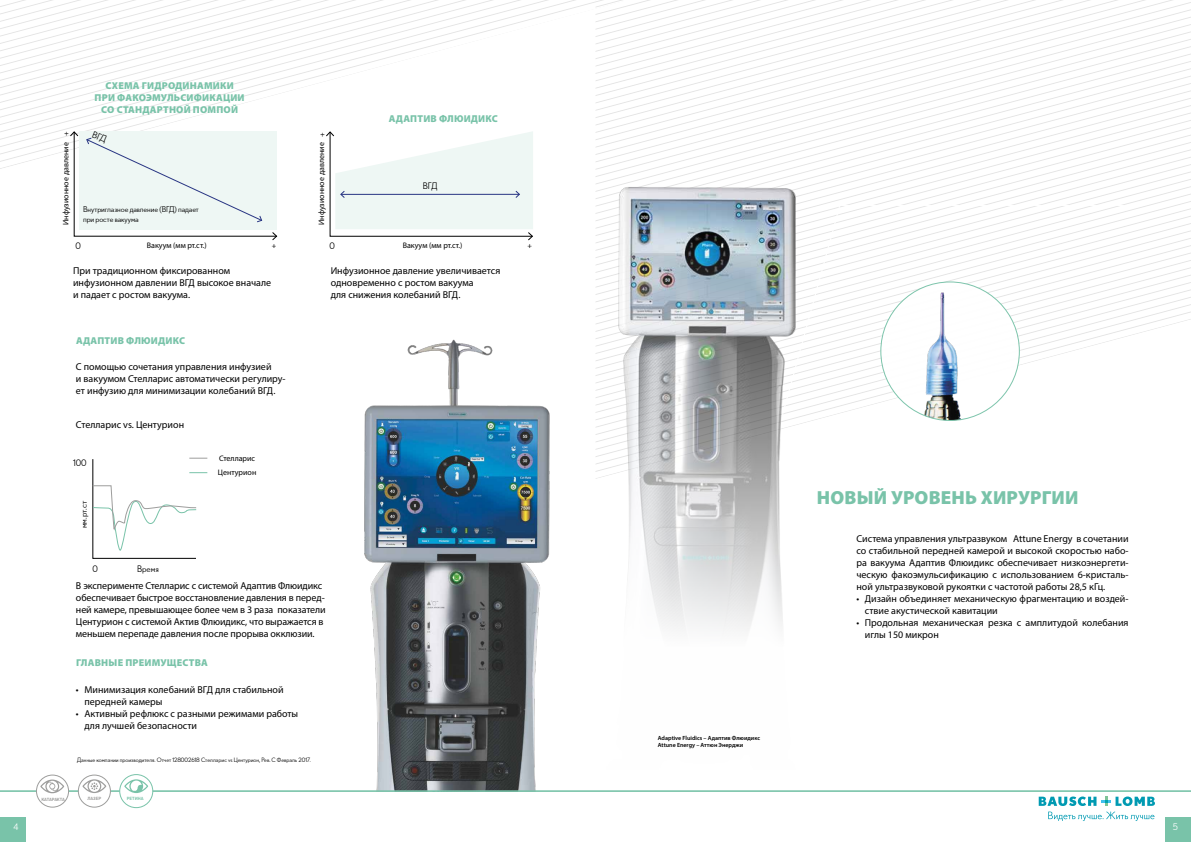
<style>
.page{position:relative;width:1191px;height:842px;background:#fff}
.page>*{position:absolute;margin:0;border:0;box-sizing:border-box;transform-origin:0 0}
.t1{font:900 19px "Myriad Pro";letter-spacing:.01em;color:#79c3a9}
.t2{font:10px/12px "Myriad Pro";color:#000}
.t3{font:900 10px/12px "Myriad Pro";letter-spacing:.02em;color:#79c3a9;text-align:center}
.t4{font:9px "Nobel WGL";color:#000}
.t5{font:9px "Nobel WGL";color:#fff}
.t6{font:8px/14.5px "Myriad Pro";color:#000}
.t7{font:8px/10px "Nobel WGL";letter-spacing:-.01em;color:#000}
.t8{font:6px "Nobel WGL";color:#000}
.t9{font:600 6px/7.2px "Myriad Pro";color:#000}
.t10{font:4.4px "Plumb Bold C";letter-spacing:-.05em;color:#9d9d9c}
.t11{font:4.4px "Plumb Bold C";color:#79c3a9}
</style>
<div class="page">
<svg style="left:595px;top:0;width:596px;height:472px"></svg>
<svg style="left:0;top:0;width:623px;height:169px"></svg>
<svg style="left:816px;top:205px;width:322px;height:219px"></svg>
<div style="left:881px;top:282px;width:138px;height:138px;background:#fff;border-radius:50%"></div>
<img style="left:881px;top:282px;width:122px;height:138px">
<img style="left:596px;top:141px;width:220px;height:490px">
<img style="left:364px;top:339px;width:186px;height:451px">
<svg style="left:92px;top:458px;width:115px;height:101px"></svg>
<svg style="left:325px;top:130px;width:209px;height:111px"></svg>
<hr style="left:0;top:790px;width:1191px;height:2px;background:#79c3a9">
<svg style="left:1038px;top:796px;width:117px;height:25px"></svg>
<div style="left:36px;top:775px;width:33px;height:32px;background:#fff;border-radius:50%"></div>
<div style="left:36px;top:774px;width:33px;height:34px;border:1px solid #9d9d9c;border-radius:50%"></div>
<div style="left:78px;top:775px;width:32px;height:32px;background:#fff;border-radius:50%"></div>
<div style="left:78px;top:774px;width:33px;height:34px;border:1px solid #9d9d9c;border-radius:50%"></div>
<div style="left:120px;top:774px;width:33px;height:34px;background:#fff;border-radius:50%"></div>
<div style="left:119px;top:774px;width:34px;height:34px;border:1px solid #79c3a9;border-radius:50%"></div>
<svg style="left:124px;top:779px;width:24px;height:14px"></svg>
<svg style="left:82px;top:779px;width:24px;height:14px"></svg>
<svg style="left:40px;top:779px;width:24px;height:14px"></svg>
<div style="left:0;top:817px;width:25px;height:25px;background:#79c3a9"></div>
<div style="left:1165px;top:817px;width:26px;height:25px;background:#79c3a9"></div>
<svg style="left:69px;top:130px;width:209px;height:111px"></svg>
<p class="t4" style="left:61px;top:136px;width:6px;rotate:-90deg">+</p>
<p class="t6" style="left:58px;top:225px;width:84px;rotate:-90deg">Инфузионное давление</p>
<p class="t3" style="left:95px;top:80px;width:151px">СХЕМА ГИДРОДИНАМИКИ<br>ПРИ ФАКОЭМУЛЬСИФИКАЦИИ<br>СО СТАНДАРТНОЙ ПОМПОЙ</p>
<p class="t7" style="left:83px;top:204px;width:117px">Внутриглазное давление (ВГД) падает при росте вакуума</p>
<p class="t6" style="left:147px;top:237px;width:61px">Вакуум (мм рт.ст.)</p>
<p class="t4" style="left:75px;top:240px;width:7px">0</p>
<p class="t4" style="left:272px;top:240px;width:6px">+</p>
<p class="t2" style="left:73px;top:265px;width:200px">При традиционном фиксированном инфузионном давлении ВГД высокое вначале и падает с ростом вакуума.</p>
<p class="t3" style="left:76px;top:335px;width:110px">АДАПТИВ ФЛЮИДИКС</p>
<p class="t2" style="left:76px;top:361px;width:211px">С помощью сочетания управления инфузией<br>и вакуумом Стелларис автоматически регулиру&shy;ет инфузию для минимизации колебаний ВГД.</p>
<p class="t2" style="left:76px;top:419px;width:110px">Стелларис vs. Центурион</p>
<p class="t4" style="left:73px;top:457px;width:15px">100</p>
<p class="t4" style="left:78px;top:528px;width:29px;rotate:-90deg">мм.рт.ст</p>
<p class="t4" style="left:92px;top:563px;width:7px">0</p>
<p class="t4" style="left:137px;top:563px;width:23px">Время</p>
<p class="t6" style="left:218px;top:450px;width:40px">Стелларис<br>Центурион</p>
<p class="t4" style="left:317px;top:137px;width:6px;rotate:-90deg">+</p>
<p class="t6" style="left:314px;top:225px;width:84px;rotate:-90deg">Инфузионное давление</p>
<p class="t4" style="left:330px;top:240px;width:7px">0</p>
<p class="t3" style="left:389px;top:113px;width:110px">АДАПТИВ ФЛЮИДИКС</p>
<p class="t4" style="left:423px;top:180px;width:16px">ВГД</p>
<p class="t6" style="left:403px;top:238px;width:61px">Вакуум (мм рт.ст.)</p>
<p class="t2" style="left:331px;top:265px;width:171px">Инфузионное давление увеличивается одновременно с ростом вакуума<br>для снижения колебаний ВГД.</p>
<p class="t2" style="left:76px;top:579px;width:251px">В эксперименте Стелларис с системой Адаптив Флюидикс обеспечивает быстрое восстановление давления в перед&shy;ней камере, превышающее более чем в 3 раза показатели Центурион с системой Актив Флюидикс, что выражается в меньшем перепаде давления после прорыва окклюзии.</p>
<p class="t3" style="left:76px;top:657px;width:133px">ГЛАВНЫЕ ПРЕИМУЩЕСТВА</p>
<p class="t2" style="left:84px;top:683px;width:201px;text-indent:-8px">• Минимизация колебаний ВГД для стабильной передней камеры</p>
<p class="t2" style="left:84px;top:707px;width:215px;text-indent:-8px">• Активный рефлюкс с разными режимами работы для лучшей безопасности</p>
<p class="t8" style="left:77px;top:756px;width:235px">Данные компании производителя. Отчет 128002618 Стелларис vs Центурион, Рев. С Февраль 2017.</p>
<p class="t10" style="left:41px;top:797px;width:25px">КАТАРАКТА</p>
<p class="t10" style="left:87px;top:796px;width:15px">ЛАЗЕР</p>
<p class="t11" style="left:127px;top:796px;width:19px">РЕТИНА</p>
<p class="t4" style="left:527px;top:240px;width:6px">+</p>
<p class="t9" style="left:658px;top:734px;width:104px">Adaptive Fluidics – Адаптив Флюидикс<br>Attune Energy – Аттюн Энерджи</p>
<h1 class="t1" style="left:817px;top:487px;width:263px">НОВЫЙ УРОВЕНЬ ХИРУРГИИ</h1>
<p class="t2" style="left:856px;top:532px;width:274px;text-align:justify">Система управления ультразвуком Attune Energy в сочетании со стабильной передней камерой и высокой скоростью набо&shy;ра вакуума Адаптив Флюидикс обеспечивает низкоэнергети&shy;ческую факоэмульсификацию с использованием 6-кристаль&shy;ной ультразвуковой рукоятки с частотой работы 28,5 кГц.</p>
<p class="t2" style="left:865px;top:592px;width:265px;text-indent:-8px">• Дизайн объединяет механическую фрагментацию и воздей&shy;ствие акустической кавитации</p>
<p class="t2" style="left:865px;top:616px;width:265px;text-indent:-8px">• Продольная механическая резка с амплитудой колебания иглы 150 микрон</p>
<p class="t5" style="left:13px;top:822px;width:6px">4</p>
<p class="t5" style="left:1172px;top:822px;width:7px">5</p>
</div>
